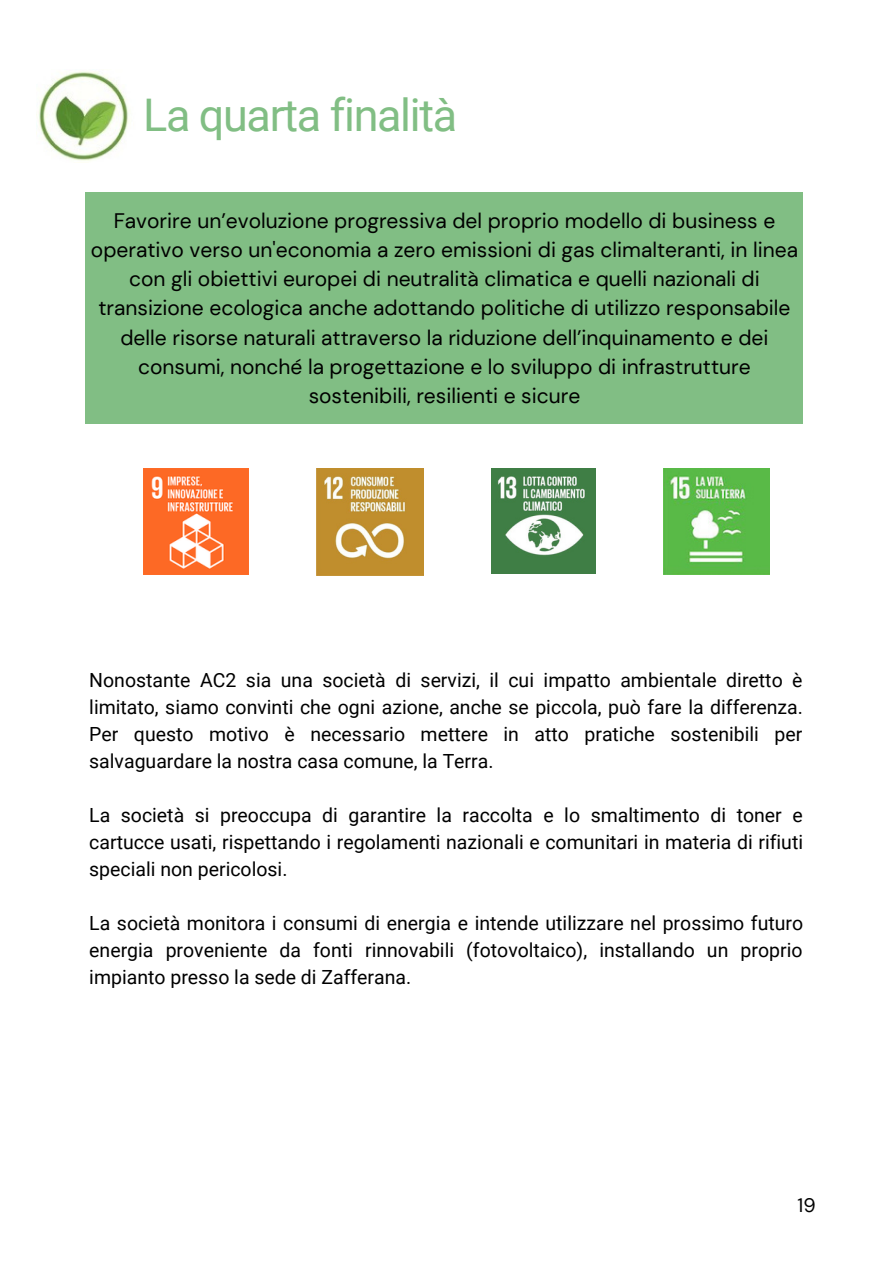
<style>
.page{position:relative;width:893px;height:1264px;background:#fff}
.page>*{position:absolute;margin:0;border:0;box-sizing:border-box;transform-origin:0 0}
.t1{font:45px "Roboto";letter-spacing:-.03em;color:#81be84}
.t2{font:21px/29.2px "DM Sans";color:#000;text-align:center}
.t3{font:19.5px/27px "Roboto";color:#000;text-align:justify}
.t4{font:19.5px "DM Sans";color:#000}
</style>
<div class="page">
<div style="left:86px;top:193px;width:717px;height:231px;background:#81be84"></div>
<img style="left:36px;top:71px;width:94px;height:90px">
<img style="left:143px;top:469px;width:106px;height:105px">
<img style="left:317px;top:469px;width:106px;height:107px">
<img style="left:491px;top:469px;width:104px;height:104px">
<img style="left:663px;top:469px;width:106px;height:105px">
<p class="t1" style="left:143px;top:89px;width:315px">La quarta finalità</p>
<p class="t2" style="left:91px;top:206px;width:708px">Favorire un’evoluzione progressiva del proprio modello di business e operativo verso un'economia a zero emissioni di gas climalteranti, in linea con gli obiettivi europei di neutralità climatica e quelli nazionali di transizione ecologica anche adottando politiche di utilizzo responsabile delle risorse naturali attraverso la riduzione dell’inquinamento e dei consumi, nonché la progettazione e lo sviluppo di infrastrutture sostenibili, resilienti e sicure</p>
<p class="t3" style="left:89px;top:666px;width:715px">Nonostante AC2 sia una società di servizi, il cui impatto ambientale diretto è limitato, siamo convinti che ogni azione, anche se piccola, può fare la differenza.<br>Per questo motivo è necessario mettere in atto pratiche sostenibili per salvaguardare la nostra casa comune, la Terra.</p>
<p class="t3" style="left:89px;top:801px;width:715px">La società si preoccupa di garantire la raccolta e lo smaltimento di toner e cartucce usati, rispettando i regolamenti nazionali e comunitari in materia di rifiuti speciali non pericolosi.</p>
<p class="t3" style="left:89px;top:909px;width:715px">La società monitora i consumi di energia e intende utilizzare nel prossimo futuro energia proveniente da fonti rinnovabili (fotovoltaico), installando un proprio impianto presso la sede di Zafferana.</p>
<p class="t4" style="left:797px;top:1192px;width:20px">19</p>
</div>
